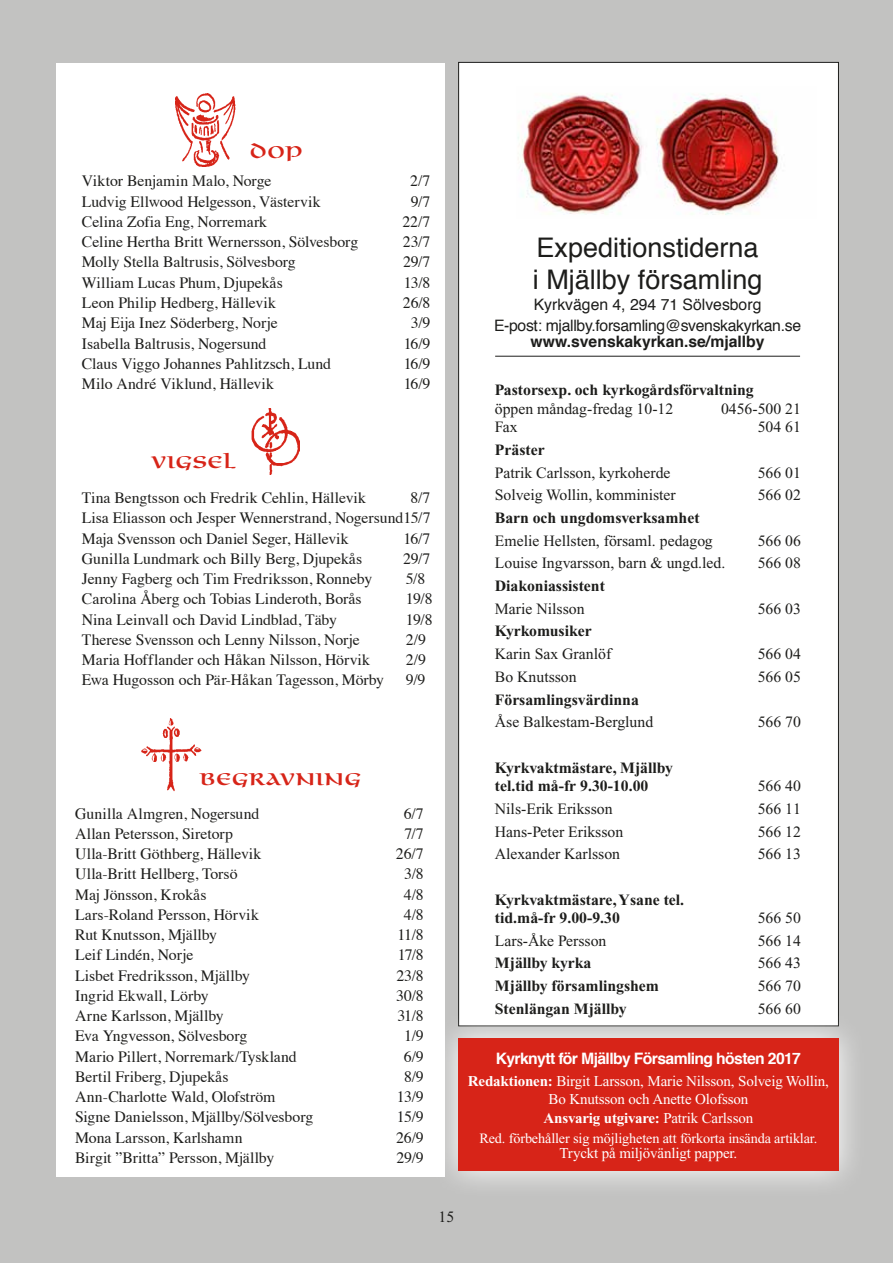
<style>
.page{position:relative;width:893px;height:1263px;background:#c2c2c1}
.page>*{position:absolute;margin:0;border:0;box-sizing:border-box;transform-origin:0 0}
.t1{font:27px/32.4px "Helvetica";color:#1d1d1b}
.t2{font:25.8px "Omnia";color:#d72418}
.t3{font:15.75px/20.2px "Times";letter-spacing:-.005em;color:#1d1d1b;text-align:justify}
.t4{font:15.75px "Times New Roman";color:#1d1d1b}
.t5{font:700 15.75px/18.5px "Times New Roman";color:#1d1d1b}
.t6{font:15.75px/20.7px "Helvetica";letter-spacing:-.02em;color:#1d1d1b;text-align:center}
.t7{font:700 15.75px "Helvetica";letter-spacing:-.04em;color:#fff}
.t8{font:700 15.75px "Helvetica";color:#1d1d1b}
.t9{font:15px/18.6px "Times New Roman";letter-spacing:-.01em;color:#fff;text-align:center}
.t10{font:14.25px "Times New Roman";letter-spacing:-.01em;color:#fff}
.s1{font-weight:700}
</style>
<div class="page">
<div style="left:56px;top:63px;width:389px;height:1113px;background:#fff"></div>
<div style="left:459px;top:62px;width:379px;height:964px;background:#fff"></div>
<img style="left:518px;top:93px;width:261px;height:122px">
<img style="left:175px;top:94px;width:61px;height:72px">
<img style="left:141px;top:718px;width:61px;height:74px">
<svg style="left:430px;top:1010px;width:421px;height:174px"></svg>
<div style="left:458px;top:1038px;width:381px;height:133px;background:#d72418"></div>
<img style="left:251px;top:408px;width:49px;height:67px">
<hr style="left:495px;top:356px;width:305px;height:1px;background:#1d1d1b">
<h2 class="t2" style="left:249px;top:141px;width:55px">Dop</h2>
<p class="t3" style="left:82px;top:170px;width:191px">Viktor Benjamin Malo, Norge</p>
<p class="t3" style="left:410px;top:170px;width:22px">2/7</p>
<p class="t3" style="left:82px;top:190px;width:240px">Ludvig Ellwood Helgesson, Västervik</p>
<p class="t3" style="left:411px;top:190px;width:21px">9/7</p>
<p class="t3" style="left:82px;top:210px;width:187px">Celina Zofia Eng, Norremark</p>
<p class="t3" style="left:403px;top:210px;width:29px">22/7</p>
<p class="t3" style="left:82px;top:230px;width:278px">Celine Hertha Britt Wernersson, Sölvesborg</p>
<p class="t3" style="left:403px;top:230px;width:29px">23/7</p>
<p class="t3" style="left:82px;top:251px;width:216px">Molly Stella Baltrusis, Sölvesborg</p>
<p class="t3" style="left:403px;top:251px;width:29px">29/7</p>
<p class="t3" style="left:82px;top:271px;width:203px">William Lucas Phum, Djupekås</p>
<p class="t3" style="left:404px;top:271px;width:28px">13/8</p>
<p class="t3" style="left:82px;top:291px;width:196px">Leon Philip Hedberg, Hällevik</p>
<p class="t3" style="left:403px;top:291px;width:29px">26/8</p>
<p class="t3" style="left:82px;top:311px;width:197px">Maj Eija Inez Söderberg, Norje</p>
<p class="t3" style="left:411px;top:311px;width:21px">3/9</p>
<p class="t3" style="left:82px;top:332px;width:186px">Isabella Baltrusis, Nogersund</p>
<p class="t3" style="left:404px;top:332px;width:28px">16/9</p>
<p class="t3" style="left:82px;top:352px;width:251px">Claus Viggo Johannes Pahlitzsch, Lund</p>
<p class="t3" style="left:404px;top:352px;width:28px">16/9</p>
<p class="t3" style="left:82px;top:372px;width:194px">Milo André Viklund, Hällevik</p>
<p class="t3" style="left:404px;top:372px;width:28px">16/9</p>
<h2 class="t2" style="left:151px;top:451px;width:86px">Vigsel</h2>
<p class="t3" style="left:82px;top:486px;width:286px">Tina Bengtsson och Fredrik Cehlin, Hällevik</p>
<p class="t3" style="left:82px;top:486px;width:350px;text-indent:329px">8/7<br>Lisa Eliasson och Jesper Wennerstrand, Nogersund15/7<br>Maja Svensson och Daniel Seger, Hällevik</p>
<p class="t3" style="left:404px;top:527px;width:28px">16/7</p>
<p class="t3" style="left:82px;top:547px;width:282px">Gunilla Lundmark och Billy Berg, Djupekås</p>
<p class="t3" style="left:403px;top:547px;width:29px">29/7</p>
<p class="t3" style="left:82px;top:567px;width:292px">Jenny Fagberg och Tim Fredriksson, Ronneby</p>
<p class="t3" style="left:406px;top:567px;width:21px">5/8</p>
<p class="t3" style="left:82px;top:588px;width:281px">Carolina Åberg och Tobias Linderoth, Borås</p>
<p class="t3" style="left:406px;top:588px;width:28px">19/8</p>
<p class="t3" style="left:82px;top:608px;width:257px">Nina Leinvall och David Lindblad, Täby</p>
<p class="t3" style="left:406px;top:608px;width:28px">19/8</p>
<p class="t3" style="left:82px;top:628px;width:280px">Therese Svensson och Lenny Nilsson, Norje</p>
<p class="t3" style="left:406px;top:628px;width:22px">2/9</p>
<p class="t3" style="left:82px;top:648px;width:290px">Maria Hofflander och Håkan Nilsson, Hörvik</p>
<p class="t3" style="left:406px;top:648px;width:22px">2/9</p>
<p class="t3" style="left:82px;top:669px;width:304px">Ewa Hugosson och Pär-Håkan Tagesson, Mörby</p>
<p class="t3" style="left:406px;top:669px;width:21px">9/9</p>
<h2 class="t2" style="left:200px;top:768px;width:163px">Begravning</h2>
<p class="t3" style="left:75px;top:802px;width:186px">Gunilla Almgren, Nogersund</p>
<p class="t3" style="left:404px;top:802px;width:22px">6/7</p>
<p class="t3" style="left:75px;top:822px;width:159px">Allan Petersson, Siretorp</p>
<p class="t3" style="left:404px;top:822px;width:21px">7/7</p>
<p class="t3" style="left:75px;top:842px;width:188px">Ulla-Britt Göthberg, Hällevik</p>
<p class="t3" style="left:396px;top:842px;width:29px">26/7</p>
<p class="t3" style="left:75px;top:862px;width:164px">Ulla-Britt Hellberg, Torsö</p>
<p class="t3" style="left:404px;top:862px;width:21px">3/8</p>
<p class="t3" style="left:75px;top:883px;width:133px">Maj Jönsson, Krokås</p>
<p class="t3" style="left:404px;top:883px;width:21px">4/8</p>
<p class="t3" style="left:75px;top:903px;width:185px">Lars-Roland Persson, Hörvik</p>
<p class="t3" style="left:404px;top:903px;width:21px">4/8</p>
<p class="t3" style="left:75px;top:923px;width:143px">Rut Knutsson, Mjällby</p>
<p class="t3" style="left:397px;top:923px;width:28px">11/8</p>
<p class="t3" style="left:75px;top:944px;width:120px">Leif Lindén, Norje</p>
<p class="t3" style="left:398px;top:944px;width:27px">17/8</p>
<p class="t3" style="left:75px;top:964px;width:176px">Lisbet Fredriksson, Mjällby</p>
<p class="t3" style="left:397px;top:964px;width:29px">23/8</p>
<p class="t3" style="left:75px;top:984px;width:135px">Ingrid Ekwall, Lörby</p>
<p class="t3" style="left:396px;top:984px;width:29px">30/8</p>
<p class="t3" style="left:75px;top:1004px;width:150px">Arne Karlsson, Mjällby</p>
<p class="t3" style="left:397px;top:1004px;width:28px">31/8</p>
<p class="t3" style="left:75px;top:1025px;width:174px">Eva Yngvesson, Sölvesborg</p>
<p class="t3" style="left:404px;top:1025px;width:21px">1/9</p>
<p class="t3" style="left:75px;top:1045px;width:223px">Mario Pillert, Norremark/Tyskland</p>
<p class="t3" style="left:404px;top:1045px;width:21px">6/9</p>
<p class="t3" style="left:75px;top:1065px;width:155px">Bertil Friberg, Djupekås</p>
<p class="t3" style="left:404px;top:1065px;width:21px">8/9</p>
<p class="t3" style="left:75px;top:1085px;width:202px">Ann-Charlotte Wald, Olofström</p>
<p class="t3" style="left:397px;top:1085px;width:28px">13/9</p>
<p class="t3" style="left:75px;top:1106px;width:240px">Signe Danielsson, Mjällby/Sölvesborg</p>
<p class="t3" style="left:397px;top:1106px;width:28px">15/9</p>
<p class="t3" style="left:75px;top:1126px;width:169px">Mona Larsson, Karlshamn</p>
<p class="t3" style="left:396px;top:1126px;width:29px">26/9</p>
<p class="t3" style="left:75px;top:1146px;width:201px">Birgit ”Britta” Persson, Mjällby</p>
<p class="t3" style="left:397px;top:1146px;width:29px">29/9</p>
<h1 class="t1" style="left:533px;top:232px;width:231px">Expeditionstiderna i Mjällby församling</h1>
<p class="t6" style="left:494px;top:295px;width:309px">Kyrkvägen 4, 294 71 Sölvesborg<br>E-post: mjallby.forsamling@svenskakyrkan.se</p>
<p class="t8" style="left:531px;top:329px;width:236px">www.svenskakyrkan.se/mjallby</p>
<p class="t5" style="left:495px;top:381px;width:260px">Pastorsexp. och kyrkogårdsförvaltning</p>
<p class="t4" style="left:495px;top:400px;width:180px">öppen måndag-fredag 10-12</p>
<p class="t4" style="left:721px;top:400px;width:82px">0456-500 21</p>
<p class="t4" style="left:495px;top:418px;width:24px">Fax</p>
<p class="t4" style="left:758px;top:418px;width:45px">504 61</p>
<p class="t5" style="left:495px;top:440px;width:51px">Präster</p>
<p class="t4" style="left:495px;top:464px;width:177px">Patrik Carlsson, kyrkoherde</p>
<p class="t4" style="left:758px;top:464px;width:45px">566 01</p>
<p class="t4" style="left:495px;top:486px;width:182px">Solveig Wollin, komminister</p>
<p class="t4" style="left:758px;top:486px;width:45px">566 02</p>
<p class="t5" style="left:495px;top:508px;width:206px">Barn och ungdomsverksamhet</p>
<p class="t4" style="left:495px;top:532px;width:219px">Emelie Hellsten, församl. pedagog</p>
<p class="t4" style="left:758px;top:532px;width:45px">566 06</p>
<p class="t4" style="left:495px;top:554px;width:232px">Louise Ingvarsson, barn &amp; ungd.led.</p>
<p class="t4" style="left:758px;top:554px;width:45px">566 08</p>
<p class="t5" style="left:495px;top:577px;width:112px">Diakoniassistent</p>
<p class="t4" style="left:495px;top:600px;width:91px">Marie Nilsson</p>
<p class="t4" style="left:758px;top:600px;width:45px">566 03</p>
<p class="t5" style="left:495px;top:622px;width:98px">Kyrkomusiker</p>
<p class="t4" style="left:495px;top:645px;width:118px">Karin Sax Granlöf</p>
<p class="t4" style="left:758px;top:645px;width:45px">566 04</p>
<p class="t4" style="left:495px;top:668px;width:83px">Bo Knutsson</p>
<p class="t4" style="left:758px;top:668px;width:45px">566 05</p>
<p class="t5" style="left:495px;top:690px;width:146px">Församlingsvärdinna</p>
<p class="t4" style="left:495px;top:713px;width:160px">Åse Balkestam-Berglund</p>
<p class="t4" style="left:758px;top:713px;width:45px">566 70</p>
<p class="t5" style="left:495px;top:758px;width:180px">Kyrkvaktmästare, Mjällby tel.tid må-fr 9.30-10.00</p>
<p class="t4" style="left:758px;top:777px;width:45px">566 40</p>
<p class="t4" style="left:495px;top:800px;width:119px">Nils-Erik Eriksson</p>
<p class="t4" style="left:758px;top:800px;width:45px">566 11</p>
<p class="t4" style="left:495px;top:823px;width:130px">Hans-Peter Eriksson</p>
<p class="t4" style="left:758px;top:823px;width:45px">566 12</p>
<p class="t4" style="left:495px;top:845px;width:127px">Alexander Karlsson</p>
<p class="t4" style="left:758px;top:845px;width:45px">566 13</p>
<p class="t5" style="left:495px;top:890px;width:191px">Kyrkvaktmästare, Ysane tel. tid.må-fr 9.00-9.30</p>
<p class="t4" style="left:758px;top:909px;width:45px">566 50</p>
<p class="t4" style="left:495px;top:932px;width:113px">Lars-Åke Persson</p>
<p class="t4" style="left:758px;top:932px;width:45px">566 14</p>
<p class="t5" style="left:495px;top:954px;width:98px">Mjällby kyrka</p>
<p class="t4" style="left:758px;top:955px;width:45px">566 43</p>
<p class="t5" style="left:495px;top:977px;width:166px">Mjällby församlingshem</p>
<p class="t4" style="left:758px;top:977px;width:45px">566 70</p>
<p class="t5" style="left:495px;top:999px;width:133px">Stenlängan Mjällby</p>
<p class="t4" style="left:758px;top:1000px;width:45px">566 60</p>
<p class="t7" style="left:496px;top:1045px;width:307px">Kyrknytt för Mjällby Församling hösten 2017</p>
<p class="t9" style="left:468px;top:1072px;width:362px"><span class="s1">Redaktionen:</span> Birgit Larsson, Marie Nilsson, Solveig Wollin,<br>Bo Knutsson och Anette Olofsson<br><span class="s1">Ansvarig utgivare:</span> Patrik Carlsson</p>
<p class="t10" style="left:479px;top:1130px;width:339px">Red. förbehåller sig möjligheten att förkorta insända artiklar.</p>
<p class="t9" style="left:559px;top:1143px;width:179px">Tryckt på miljövänligt papper.</p>
<p class="t4" style="left:439px;top:1208px;width:17px">15</p>
</div>
